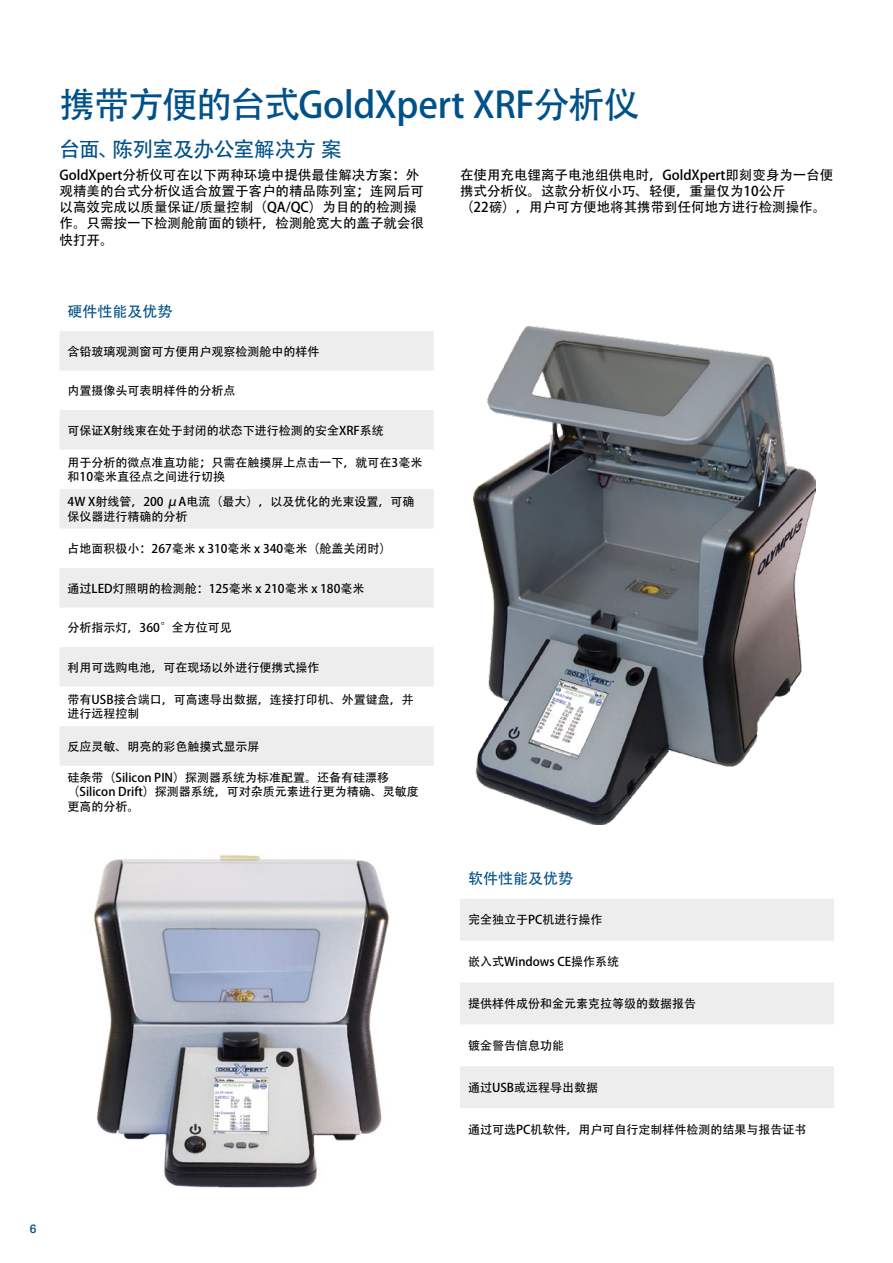
<style>
.page{position:relative;width:893px;height:1263px;background:#fff}
.page>*{position:absolute;margin:0;border:0;box-sizing:border-box;transform-origin:0 0}
.Title_1{font:36px "Adobe Heiti Std";letter-spacing:-.015em;color:#00518a}
.Title_2{font:21px "Adobe Heiti Std";letter-spacing:-.03em;color:#00518a}
.Table_title{font:15px "Adobe Heiti Std";color:#00518a}
.Text{font:13.5px/16.2px "Adobe Heiti Std";color:#000}
.Table_cell_text{font:12px/14.4px "Adobe Heiti Std";color:#000}
.t1{font:500 12px "Helvetica Neue LT Std";color:#00518a}
</style>
<div class="page">
<img style="left:473px;top:327px;width:343px;height:497px">
<img style="left:94px;top:855px;width:295px;height:333px">
<svg style="left:60px;top:331px;width:374px;height:435px;fill:#ededed"></svg>
<svg style="left:460px;top:899px;width:374px;height:209px;fill:#ededed"></svg>
<p class="Title_1" style="left:60px;top:83px;width:581px">携带方便的台式GoldXpert XRF分析仪</p>
<p class="Title_2" style="left:60px;top:137px;width:284px">台面、陈列室及办公室解决方案</p>
<p class="Text" style="left:60px;top:167px;width:366px">GoldXpert分析仪可在以下两种环境中提供最佳解决方案：外观精美的台式分析仪适合放置于客户的精品陈列室；连网后可以高效完成以质量保证/质量控制（QA/QC）为目的的检测操作。只需按一下检测舱前面的锁杆，检测舱宽大的盖子就会很快打开。</p>
<p class="Text" style="left:460px;top:167px;width:375px">在使用充电锂离子电池组供电时，GoldXpert即刻变身为一台便携式分析仪。这款分析仪小巧、轻便，重量仅为10公斤<br>（22磅），用户可方便地将其携带到任何地方进行检测操作。</p>
<p class="Table_title" style="left:68px;top:303px;width:106px">硬件性能及优势</p>
<p class="Table_cell_text" style="left:68px;top:344px;width:253px">含铅玻璃观测窗可方便用户观察检测舱中的样件</p>
<p class="Table_cell_text" style="left:68px;top:384px;width:169px">内置摄像头可表明样件的分析点</p>
<p class="Table_cell_text" style="left:68px;top:423px;width:318px">可保证X射线束在处于封闭的状态下进行检测的安全XRF系统</p>
<p class="Table_cell_text" style="left:68px;top:456px;width:356px">用于分析的微点准直功能；只需在触摸屏上点击一下，就可在3毫米和10毫米直径点之间进行切换</p>
<p class="Table_cell_text" style="left:68px;top:495px;width:348px">4W X射线管，200 µA电流（最大），以及优化的光束设置，可确保仪器进行精确的分析</p>
<p class="Table_cell_text" style="left:68px;top:542px;width:325px">占地面积极小：267毫米 x 310毫米 x 340毫米（舱盖关闭时）</p>
<p class="Table_cell_text" style="left:68px;top:581px;width:298px">通过LED灯照明的检测舱：125毫米 x 210毫米 x 180毫米</p>
<p class="Table_cell_text" style="left:68px;top:621px;width:166px">分析指示灯，360°全方位可见</p>
<p class="Table_cell_text" style="left:68px;top:660px;width:253px">利用可选购电池，可在现场以外进行便携式操作</p>
<p class="Table_cell_text" style="left:68px;top:693px;width:348px">带有USB接合端口，可高速导出数据，连接打印机、外置键盘，并进行远程控制</p>
<p class="Table_cell_text" style="left:68px;top:739px;width:193px">反应灵敏、明亮的彩色触摸式显示屏</p>
<p class="Table_cell_text" style="left:68px;top:771px;width:353px">硅条带（Silicon PIN）探测器系统为标准配置。还备有硅漂移（Silicon Drift）探测器系统，可对杂质元素进行更为精确、灵敏度更高的分析。</p>
<p class="Table_title" style="left:468px;top:869px;width:106px">软件性能及优势</p>
<p class="Table_cell_text" style="left:468px;top:913px;width:136px">完全独立于PC机进行操作</p>
<p class="Table_cell_text" style="left:468px;top:955px;width:153px">嵌入式Windows CE操作系统</p>
<p class="Table_cell_text" style="left:468px;top:997px;width:229px">提供样件成份和金元素克拉等级的数据报告</p>
<p class="Table_cell_text" style="left:468px;top:1039px;width:97px">镀金警告信息功能</p>
<p class="Table_cell_text" style="left:468px;top:1081px;width:132px">通过USB或远程导出数据</p>
<p class="Table_cell_text" style="left:468px;top:1123px;width:340px">通过可选PC机软件，用户可自行定制样件检测的结果与报告证书</p>
<p class="t1" style="left:30px;top:1222px;width:8px">6</p>
</div>
